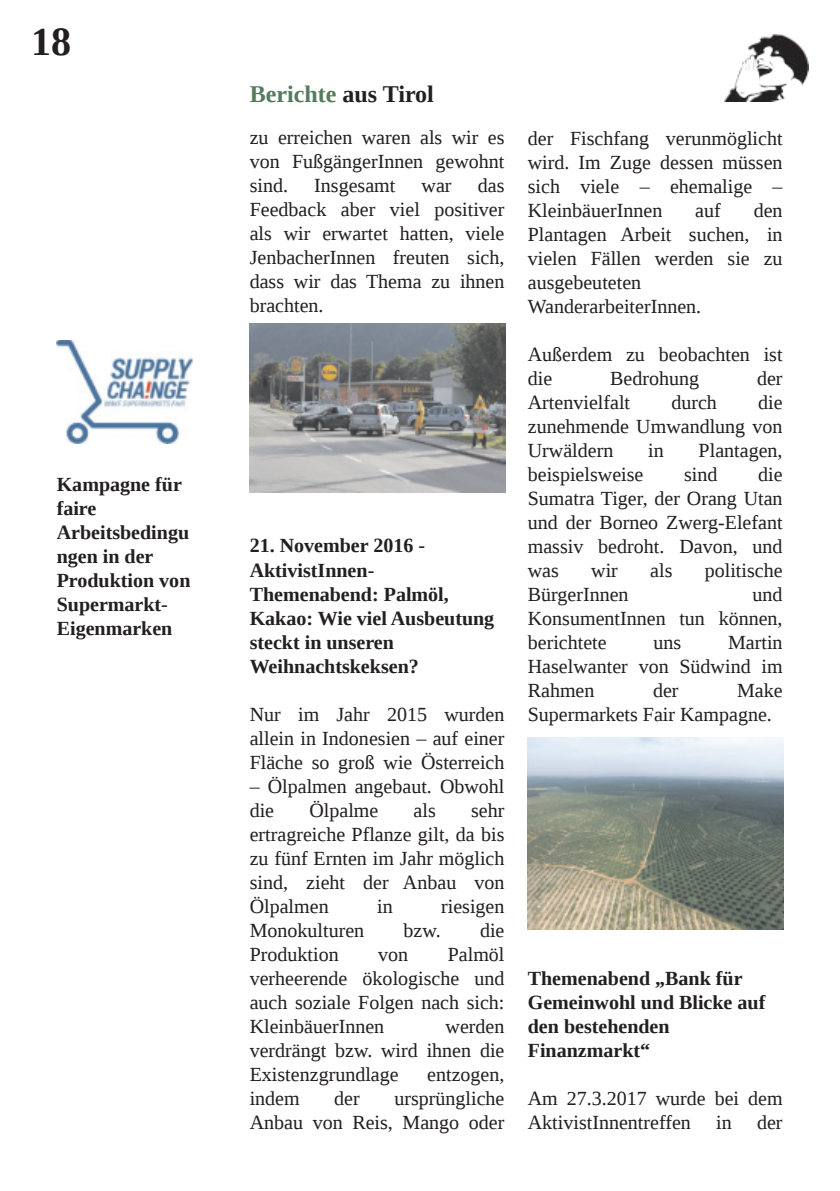
<style>
.page{position:relative;width:840px;height:1191px;background:#fff}
.page>*{position:absolute;margin:0;border:0;box-sizing:border-box;transform-origin:0 0}
.t1{font:700 40px "Liberation Serif";color:#231f20}
.t2{font:700 24px "Liberation Serif";color:#547b5c}
.t3{font:20px/24px "Liberation Serif";color:#231f20;text-align:justify}
.t4{font:700 20px/24px "Liberation Serif";color:#231f20}
.s1{color:#231f20}
</style>
<div class="page">
<img style="left:724px;top:34px;width:84px;height:68px">
<img style="left:249px;top:323px;width:255px;height:170px">
<img style="left:527px;top:737px;width:255px;height:192px">
<img style="left:57px;top:340px;width:136px;height:104px">
<h1 class="t1" style="left:31px;top:19px;width:41px">18</h1>
<p class="t4" style="left:57px;top:472px;width:135px">Kampagne für faire<br>Arbeitsbedingu ngen in der<br>Produktion von<br>Supermarkt-<br>Eigenmarken</p>
<p class="t2" style="left:249px;top:80px;width:185px">Berichte <span class="s1">aus Tirol</span></p>
<p class="t3" style="left:249px;top:126px;width:256px">zu erreichen waren als wir es von FußgängerInnen gewohnt sind.</p>
<p class="t3" style="left:249px;top:174px;width:256px;text-indent:228px">das Feedback aber viel positiver als wir erwartet hatten, viele JenbacherInnen freuten sich, dass wir das Thema zu ihnen brachten.</p>
<p class="t3" style="left:314px;top:174px;width:83px">Insgesamt</p>
<p class="t3" style="left:421px;top:174px;width:31px">war</p>
<p class="t4" style="left:249px;top:534px;width:246px">21. November 2016 -<br>AktivistInnen-<br>Themenabend: Palmöl,<br>Kakao: Wie viel Ausbeutung steckt in unseren<br>Weihnachtskeksen?</p>
<p class="t3" style="left:249px;top:702px;width:256px">Nur im Jahr 2015 wurden allein in Indonesien – auf einer Fläche so groß wie Österreich</p>
<p class="t3" style="left:249px;top:774px;width:256px">– Ölpalmen angebaut. Obwohl die</p>
<p class="t3" style="left:309px;top:798px;width:70px">Ölpalme</p>
<p class="t3" style="left:413px;top:798px;width:24px">als</p>
<p class="t3" style="left:249px;top:798px;width:256px;text-indent:221px">sehr ertragreiche Pflanze gilt, da bis zu fünf Ernten im Jahr möglich sind, zieht der Anbau von Ölpalmen</p>
<p class="t3" style="left:377px;top:894px;width:17px">in</p>
<p class="t3" style="left:441px;top:894px;width:65px">riesigen</p>
<p class="t3" style="left:249px;top:918px;width:116px">Monokulturen</p>
<p class="t3" style="left:403px;top:918px;width:39px">bzw.</p>
<p class="t3" style="left:480px;top:918px;width:26px">die</p>
<p class="t3" style="left:249px;top:942px;width:90px">Produktion</p>
<p class="t3" style="left:378px;top:942px;width:31px">von</p>
<p class="t3" style="left:249px;top:942px;width:256px;text-indent:198px">Palmöl verheerende ökologische und auch soziale Folgen nach sich:<br>KleinbäuerInnen</p>
<p class="t3" style="left:249px;top:1014px;width:256px;text-indent:196px">werden verdrängt bzw. wird ihnen die Existenzgrundlage</p>
<p class="t3" style="left:427px;top:1062px;width:79px">entzogen,</p>
<p class="t3" style="left:249px;top:1086px;width:256px;text-align:right">ursprüngliche<br>Anbau von Reis, Mango oder</p>
<p class="t3" style="left:249px;top:1086px;width:51px">indem</p>
<p class="t3" style="left:334px;top:1086px;width:27px">der</p>
<p class="t3" style="left:527px;top:126px;width:256px">der Fischfang verunmöglicht wird. Im Zuge dessen müssen sich viele – ehemalige – KleinbäuerInnen</p>
<p class="t3" style="left:694px;top:198px;width:27px">auf</p>
<p class="t3" style="left:527px;top:198px;width:256px;text-align:left;text-indent:226px">den<br>Plantagen Arbeit suchen, in vielen Fällen werden sie zu ausgebeuteten<br>WanderarbeiterInnen.</p>
<p class="t3" style="left:527px;top:342px;width:256px">Außerdem zu beobachten ist die</p>
<p class="t3" style="left:610px;top:366px;width:90px">Bedrohung</p>
<p class="t3" style="left:756px;top:366px;width:27px">der</p>
<p class="t3" style="left:527px;top:390px;width:104px">Artenvielfalt</p>
<p class="t3" style="left:671px;top:390px;width:47px">durch</p>
<p class="t3" style="left:527px;top:390px;width:256px;text-indent:230px">die zunehmende Umwandlung von Urwäldern</p>
<p class="t3" style="left:648px;top:438px;width:17px">in</p>
<p class="t3" style="left:698px;top:438px;width:85px">Plantagen,</p>
<p class="t3" style="left:527px;top:462px;width:117px">beispielsweise</p>
<p class="t3" style="left:683px;top:462px;width:35px">sind</p>
<p class="t3" style="left:527px;top:462px;width:256px;text-indent:230px">die Sumatra Tiger, der Orang Utan und der Borneo Zwerg-Elefant massiv bedroht. Davon, und was</p>
<p class="t3" style="left:591px;top:558px;width:28px">wir</p>
<p class="t3" style="left:650px;top:558px;width:24px">als</p>
<p class="t3" style="left:704px;top:558px;width:79px">politische</p>
<p class="t3" style="left:527px;top:582px;width:102px">BürgerInnen</p>
<p class="t3" style="left:527px;top:582px;width:256px;text-indent:224px">und KonsumentInnen tun können, berichtete</p>
<p class="t3" style="left:527px;top:630px;width:256px;text-indent:200px">Martin Haselwanter von Südwind im Rahmen</p>
<p class="t3" style="left:653px;top:630px;width:29px">uns</p>
<p class="t3" style="left:527px;top:678px;width:256px;text-indent:209px">Make<br>Supermarkets Fair Kampagne.</p>
<p class="t3" style="left:652px;top:678px;width:27px">der</p>
<p class="t4" style="left:527px;top:966px;width:239px">Themenabend „Bank für<br>Gemeinwohl und Blicke auf den bestehenden<br>Finanzmarkt“</p>
<p class="t3" style="left:527px;top:1086px;width:256px">Am 27.3.2017 wurde bei dem<br>AktivistInnentreffen</p>
<p class="t3" style="left:715px;top:1110px;width:17px">in</p>
<p class="t3" style="left:756px;top:1110px;width:27px">der</p>
</div>
